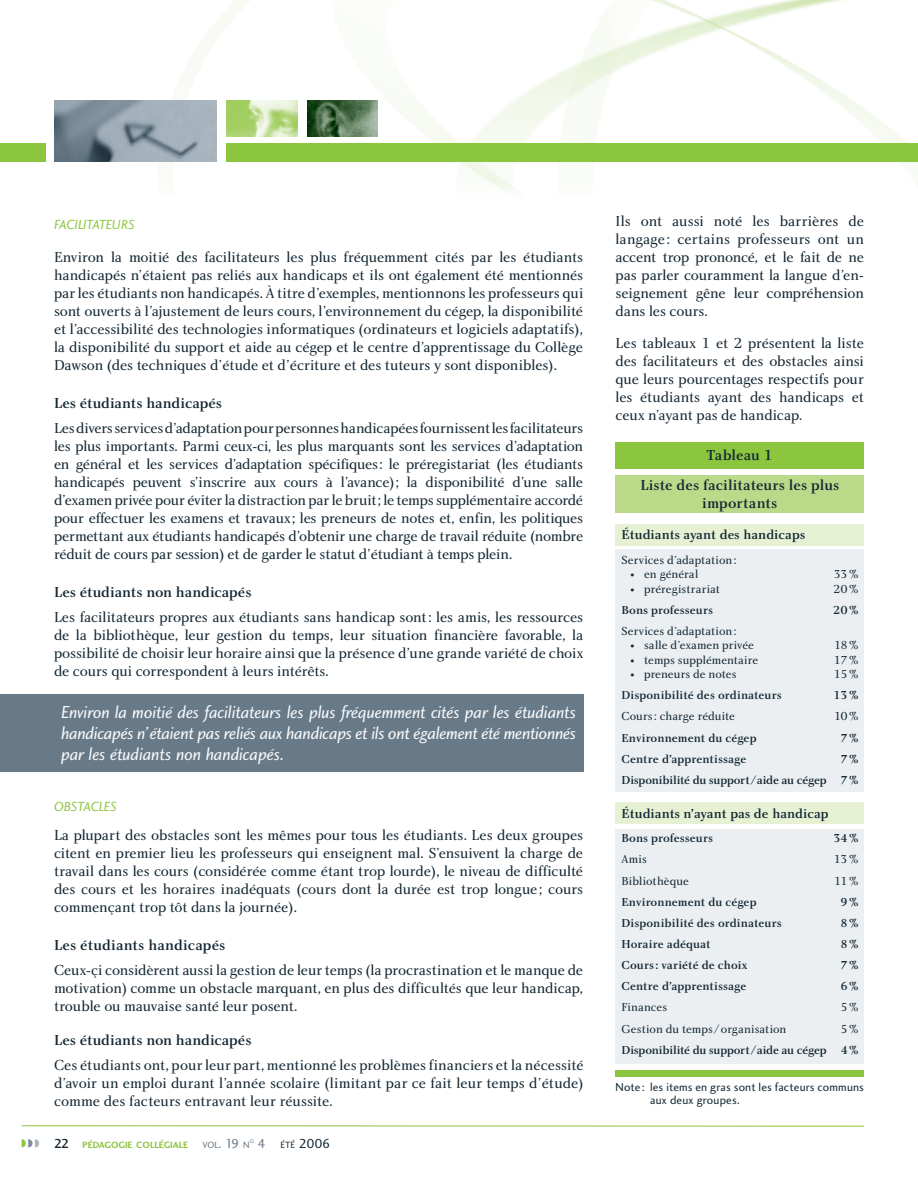
<style>
.page{position:relative;width:918px;height:1188px;background:#fff}
.page>*{position:absolute;margin:0;border:0;box-sizing:border-box;transform-origin:0 0}
.t1{font:18px/21px "Charlotte Sans Book Italic Plain";letter-spacing:-.015em;color:#f9fafb;text-align:justify}
.t2{font:15px/18px "Charlotte Book Plain";letter-spacing:-.01em;color:#142733;text-align:justify}
.t3{font:15px/18px "Charlotte Medium Plain";color:#142733;text-align:center}
.t4{font:13.65px "Charlotte Sans Book Italic Plain";letter-spacing:-.02em;color:#8cc63f}
.t5{font:13.5px "Charlotte Medium Plain";color:#142733}
.t6{font:13.5px "Charlotte Sans Book Plain";color:#142733}
.t7{font:12px "Charlotte Book Plain";color:#142733}
.t8{font:12px "Charlotte Medium Plain";letter-spacing:-.005em;color:#142733}
.t9{font:12px/21.1px "Charlotte Medium Plain";letter-spacing:-.025em;color:#142733;text-align:right}
.t10{font:12px/13.5px "Charlotte Sans Book Plain";letter-spacing:.015em;color:#142733}
.t11{font:9.45px "Charlotte Sans Bold Plain";color:#8cc63f}
.t12{font:9.45px "Charlotte Sans Book Plain";color:#687a88}
.t13{font:5.55px "Charlotte Sans Book Plain";color:#687a88}
.s1{font-family:"Charlotte Sans Medium Plain";font-size:13.5px;color:#142733}
.s2{font-size:13.5px}
.s3{color:#687a88}
.s4{font-size:9.45px}
.s5{font-size:9px}
</style>
<div class="page">
<div style="left:0;top:694px;width:583px;height:78px;background:#687a88"></div>
<div style="left:616px;top:803px;width:248px;height:21px;background:#e6f1d4"></div>
<div style="left:616px;top:524px;width:248px;height:22px;background:#e6f1d4"></div>
<div style="left:616px;top:550px;width:248px;height:242px;background:#ebeff2"></div>
<div style="left:616px;top:829px;width:248px;height:235px;background:#ebeff2"></div>
<div style="left:616px;top:1070px;width:248px;height:6px;background:#8cc63f"></div>
<div style="left:616px;top:475px;width:248px;height:38px;background:#bad989"></div>
<div style="left:616px;top:442px;width:248px;height:27px;background:#8cc63f"></div>
<img style="left:0;top:0;width:918px;height:193px">
<hr style="left:22px;top:1125px;width:842px;height:2px;background:#8cc63f">
<img style="left:55px;top:101px;width:162px;height:61px">
<img style="left:307px;top:101px;width:71px;height:36px">
<img style="left:227px;top:101px;width:70px;height:36px">
<div style="left:227px;top:144px;width:691px;height:18px;background:#8cc63f"></div>
<div style="left:0;top:144px;width:46px;height:18px;background:#8cc63f"></div>
<svg style="left:22px;top:1139px;width:17px;height:9px"></svg>
<p class="t4" style="left:54px;top:219px;width:83px">FACILITATEURS</p>
<p class="t2" style="left:54px;top:249px;width:531px">Environ la moitié des facilitateurs les plus fréquemment cités par les étudiants handicapés n’étaient pas reliés aux handicaps et ils ont également été mentionnés par les étudiants non handicapés. À titre d’exemples, mentionnons les professeurs qui sont ouverts à l’ajustement de leurs cours, l’environnement du cégep, la disponibilité et l’accessibilité des technologies informatiques (ordinateurs et logiciels adaptatifs), la disponibilité du support et aide au cégep et le centre d’apprentissage du Collège Dawson (des techniques d’étude et d’écriture et des tuteurs y sont disponibles).</p>
<p class="t3" style="left:54px;top:396px;width:170px">Les étudiants handicapés</p>
<p class="t2" style="left:54px;top:420px;width:531px">Les divers services d’adaptation pour personnes handicapées fournissent les facilitateurs les plus importants. Parmi ceux-ci, les plus marquants sont les services d’adaptation en général et les services d’adaptation spécifiques : le préregistariat (les étudiants handicapés peuvent s’inscrire aux cours à l’avance) ; la disponibilité d’une salle d’examen privée pour éviter la distraction par le bruit ; le temps supplémentaire accordé pour effectuer les examens et travaux ; les preneurs de notes et, enfin, les politiques permettant aux étudiants handicapés d’obtenir une charge de travail réduite (nombre réduit de cours par session) et de garder le statut d’étudiant à temps plein.</p>
<p class="t3" style="left:54px;top:585px;width:199px">Les étudiants non handicapés</p>
<p class="t2" style="left:54px;top:609px;width:531px">Les facilitateurs propres aux étudiants sans handicap sont : les amis, les ressources de la bibliothèque, leur gestion du temps, leur situation financière favorable, la possibilité de choisir leur horaire ainsi que la présence d’une grande variété de choix de cours qui correspondent à leurs intérêts.</p>
<p class="t1" style="left:61px;top:703px;width:517px">Environ la moitié des facilitateurs les plus fréquemment cités par les étudiants handicapés n’étaient pas reliés aux handicaps et ils ont également été mentionnés par les étudiants non handicapés.</p>
<p class="t4" style="left:54px;top:801px;width:65px">OBSTACLES</p>
<p class="t2" style="left:54px;top:827px;width:531px">La plupart des obstacles sont les mêmes pour tous les étudiants. Les deux groupes citent en premier lieu les professeurs qui enseignent mal. S’ensuivent la charge de travail dans les cours (considérée comme étant trop lourde), le niveau de difficulté des cours et les horaires inadéquats (cours dont la durée est trop longue ; cours commençant trop tôt dans la journée).</p>
<p class="t3" style="left:54px;top:937px;width:173px">Les étudiants handicapés</p>
<p class="t2" style="left:54px;top:962px;width:531px">Ceux-çi considèrent aussi la gestion de leur temps (la procrastination et le manque de motivation) comme un obstacle marquant, en plus des difficultés que leur handicap, trouble ou mauvaise santé leur posent.</p>
<p class="t3" style="left:54px;top:1033px;width:199px">Les étudiants non handicapés</p>
<p class="t2" style="left:54px;top:1057px;width:531px">Ces étudiants ont, pour leur part, mentionné les problèmes financiers et la nécessité d’avoir un emploi durant l’année scolaire (limitant par ce fait leur temps d’étude) comme des facteurs entravant leur réussite.</p>
<p class="t11" style="left:54px;top:1141px;width:136px"><span class="s1">22</span> PÉDAGOGIE COLLÉGIALE</p>
<p class="t12" style="left:202px;top:1141px;width:49px">VOL<span class="s2">. 19</span> N</p>
<p class="t13" style="left:250px;top:1139px;width:6px">O</p>
<p class="t6" style="left:258px;top:1138px;width:74px"><span class="s3">4</span> <span class="s4">ÉTÉ</span> 2006</p>
<p class="t2" style="left:616px;top:213px;width:250px">Ils ont aussi noté les barrières de langage : certains professeurs ont un accent trop prononcé, et le fait de ne pas parler couramment la langue d’en&shy;seignement gêne leur compréhension dans les cours.</p>
<p class="t2" style="left:616px;top:335px;width:250px">Les tableaux 1 et 2 présentent la liste des facilitateurs et des obstacles ainsi que leurs pourcentages respectifs pour les étudiants ayant des handicaps et ceux n’ayant pas de handicap.</p>
<p class="t3" style="left:707px;top:448px;width:68px">Tableau 1</p>
<p class="t3" style="left:640px;top:477px;width:200px">Liste des facilitateurs les plus importants</p>
<p class="t5" style="left:622px;top:530px;width:185px">Étudiants ayant des handicaps</p>
<p class="t7" style="left:622px;top:555px;width:116px">Services d’adaptation :</p>
<p class="t7" style="left:631px;top:570px;width:69px"><span class="s5">•</span> en général</p>
<p class="t7" style="left:834px;top:570px;width:26px">33 %</p>
<p class="t7" style="left:631px;top:584px;width:91px"><span class="s5">•</span> préregistrariat</p>
<p class="t7" style="left:834px;top:584px;width:27px">20 %</p>
<p class="t8" style="left:622px;top:605px;width:93px">Bons professeurs</p>
<p class="t8" style="left:833px;top:605px;width:27px">20 %</p>
<p class="t7" style="left:622px;top:626px;width:116px">Services d’adaptation :</p>
<p class="t7" style="left:631px;top:641px;width:125px"><span class="s5">•</span> salle d’examen privée</p>
<p class="t7" style="left:834px;top:641px;width:26px">18 %</p>
<p class="t7" style="left:631px;top:655px;width:129px"><span class="s5">•</span> temps supplémentaire</p>
<p class="t7" style="left:834px;top:655px;width:26px">17 %</p>
<p class="t7" style="left:631px;top:669px;width:107px"><span class="s5">•</span> preneurs de notes</p>
<p class="t7" style="left:834px;top:669px;width:26px">15 %</p>
<p class="t8" style="left:622px;top:691px;width:162px">Disponibilité des ordinateurs</p>
<p class="t8" style="left:834px;top:691px;width:26px">13 %</p>
<p class="t7" style="left:622px;top:712px;width:115px">Cours : charge réduite</p>
<p class="t7" style="left:834px;top:712px;width:26px">10 %</p>
<p class="t8" style="left:622px;top:733px;width:137px">Environnement du cégep</p>
<p class="t8" style="left:840px;top:733px;width:20px">7 %</p>
<p class="t8" style="left:622px;top:754px;width:126px">Centre d’apprentissage</p>
<p class="t9" style="left:622px;top:749px;width:238px">7 %<br>Disponibilité du support / aide au cégep 7 %</p>
<p class="t5" style="left:622px;top:808px;width:209px">Étudiants n’ayant pas de handicap</p>
<p class="t8" style="left:622px;top:834px;width:93px">Bons professeurs</p>
<p class="t8" style="left:833px;top:834px;width:27px">34 %</p>
<p class="t7" style="left:622px;top:855px;width:27px">Amis</p>
<p class="t7" style="left:834px;top:855px;width:26px">13 %</p>
<p class="t7" style="left:622px;top:876px;width:69px">Bibliothèque</p>
<p class="t7" style="left:834px;top:876px;width:26px">11 %</p>
<p class="t8" style="left:622px;top:897px;width:137px">Environnement du cégep</p>
<p class="t8" style="left:840px;top:897px;width:20px">9 %</p>
<p class="t8" style="left:622px;top:918px;width:162px">Disponibilité des ordinateurs</p>
<p class="t8" style="left:840px;top:918px;width:20px">8 %</p>
<p class="t8" style="left:622px;top:939px;width:90px">Horaire adéquat</p>
<p class="t8" style="left:840px;top:939px;width:20px">8 %</p>
<p class="t8" style="left:622px;top:960px;width:127px">Cours : variété de choix</p>
<p class="t8" style="left:840px;top:960px;width:20px">7 %</p>
<p class="t8" style="left:622px;top:982px;width:126px">Centre d’apprentissage</p>
<p class="t8" style="left:840px;top:982px;width:20px">6 %</p>
<p class="t7" style="left:622px;top:1003px;width:47px">Finances</p>
<p class="t7" style="left:841px;top:1003px;width:20px">5 %</p>
<p class="t7" style="left:622px;top:1024px;width:166px">Gestion du temps / organisation</p>
<p class="t7" style="left:841px;top:1024px;width:19px">5 %</p>
<p class="t9" style="left:622px;top:1040px;width:238px">Disponibilité du support / aide au cégep 4 %</p>
<p class="t10" style="left:650px;top:1081px;width:215px;text-indent:-34px">Note : les items en gras sont les facteurs communs aux deux groupes.</p>
</div>
